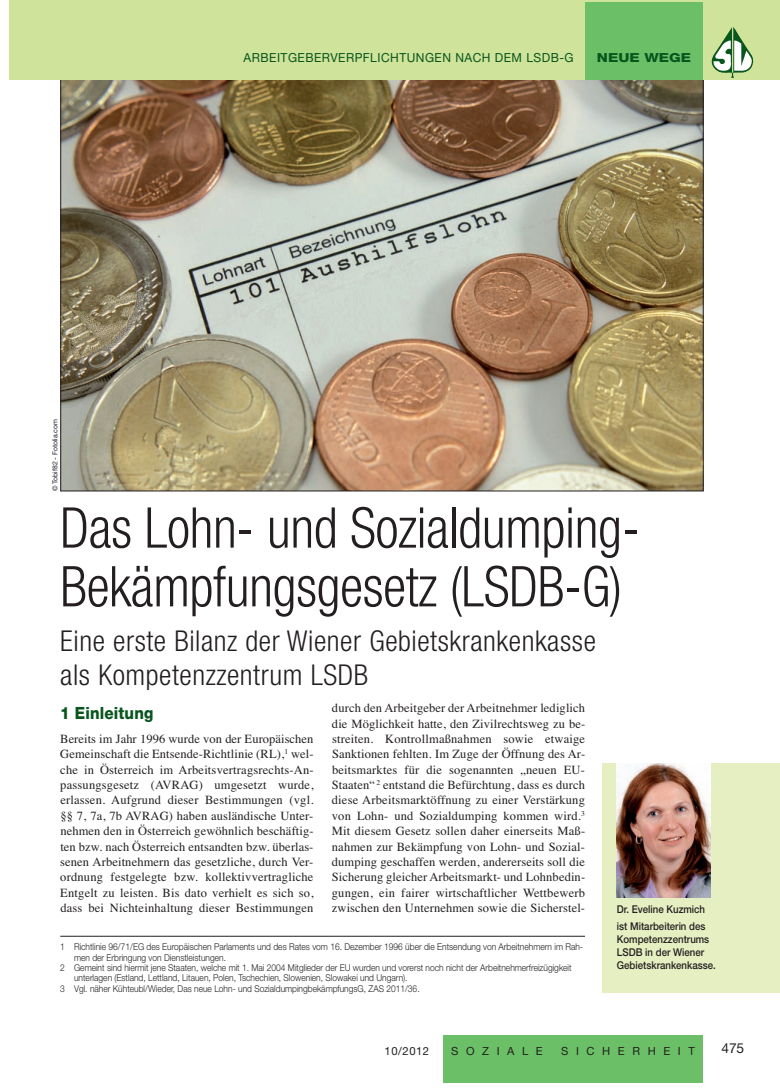
<style>
.page{position:relative;width:780px;height:1088px;background:#fff}
.page>*{position:absolute;margin:0;border:0;box-sizing:border-box;transform-origin:0 0}
.t1{font:300 condensed 56.25px/58.8px "Helvetica Neue LT Std";letter-spacing:-.005em;color:#231f20;scale:.95 1}
.t2{font:300 condensed 28.75px/34.1px "Helvetica Neue LT Std";letter-spacing:.02em;color:#231f20}
.t3{font:800 16.88px "Helvetica Neue";letter-spacing:.01em;color:#08551e;scale:.9 1}
.t4{font:13.75px "Helvetica Neue";color:#231f20}
.t5{font:12.5px/15.4px "Times";letter-spacing:.015em;color:#231f20;text-align:justify}
.t6{font:12.5px "Helvetica Neue";letter-spacing:.04em;color:#08551e;scale:.96 1}
.t7{font:800 12.5px "Helvetica Neue";color:#08551e;scale:1.2 1}
.t8{font:11.25px "Helvetica Neue";letter-spacing:.675em;color:#231f20}
.t9{font:500 10.75px/13.1px "Helvetica Neue";color:#231f20;scale:.9 1}
.t10{font:300 9.38px "Helvetica Neue";color:#231f20;scale:.9 1}
.t11{font:6.88px "Helvetica Neue";letter-spacing:-.005em;color:#231f20}
</style>
<div class="page">
<img style="left:63px;top:80px;width:638px;height:409px">
<div style="left:9px;top:1px;width:771px;height:79px;background:#d0e39a"></div>
<img style="left:711px;top:27px;width:42px;height:51px">
<div style="left:585px;top:2px;width:118px;height:78px;background:#6bc067"></div>
<div style="left:443px;top:1035px;width:259px;height:47px;background:#6bc067"></div>
<hr style="left:60px;top:936px;width:525px;height:1px;background:#231f20">
<div style="left:602px;top:763px;width:178px;height:230px;background:#e6efc1"></div>
<img style="left:617px;top:763px;width:93px;height:135px">
<p class="t11" style="left:52px;top:491px;width:73px;rotate:-90deg">© Tobif82 - Fotolia.com</p>
<p class="t6" style="left:243px;top:53px;width:345px">ARBEITGEBERVERPFLICHTUNGEN NACH DEM LSDB-G</p>
<p class="t7" style="left:597px;top:53px;width:80px">NEUE WEGE</p>
<h1 class="t1" style="left:60px;top:503px;width:611px">Das Lohn- und Sozialdumping-<br>Bekämpfungsgesetz (LSDB-G)</h1>
<h2 class="t2" style="left:60px;top:626px;width:537px">Eine erste Bilanz der Wiener Gebietskrankenkasse als Kompetenzzentrum LSDB</h2>
<h3 class="t3" style="left:60px;top:707px;width:105px">1 Einleitung</h3>
<p class="t5" style="left:60px;top:731px;width:255px">Bereits im Jahr 1996 wurde von der Europäischen Gemeinschaft die Entsende-Richtlinie (RL),<sup>1</sup> wel&shy;che in Österreich im Arbeitsvertragsrechts-An&shy;passungsgesetz (AVRAG) umgesetzt wurde, erlassen. Aufgrund dieser Bestimmungen (vgl. §§ 7, 7a, 7b AVRAG) haben ausländische Unter&shy;nehmen den in Österreich gewöhnlich beschäftig&shy;ten bzw. nach Österreich entsandten bzw. überlas&shy;senen Arbeitnehmern das gesetzliche, durch Ver&shy;ordnung festgelegte bzw. kollektivvertragliche Entgelt zu leisten. Bis dato verhielt es sich so, dass bei Nichteinhaltung dieser Bestimmungen</p>
<p class="t5" style="left:332px;top:700px;width:255px">durch den Arbeitgeber der Arbeitnehmer lediglich die Möglichkeit hatte, den Zivilrechtsweg zu be&shy;streiten. Kontrollmaßnahmen sowie etwaige Sanktionen fehlten. Im Zuge der Öffnung des Ar&shy;beitsmarktes für die sogenannten „neuen EU-Staaten“ <sup>2</sup> entstand die Befürchtung, dass es durch diese Arbeitsmarktöffnung zu einer Verstärkung von Lohn- und Sozialdumping kommen wird.<sup>3<br></sup>Mit diesem Gesetz sollen daher einerseits Maß&shy;nahmen zur Bekämpfung von Lohn- und Sozial&shy;dumping geschaffen werden, andererseits soll die Sicherung gleicher Arbeitsmarkt- und Lohnbedin&shy;gungen, ein fairer wirtschaftlicher Wettbewerb zwischen den Unternehmen sowie die Sicherstel-</p>
<p class="t10" style="left:60px;top:941px;width:582px">1 Richtlinie 96/71/EG des Europäischen Parlaments und des Rates vom 16. Dezember 1996 über die Entsendung von Arbeitnehmern im Rah-</p>
<p class="t10" style="left:74px;top:951px;width:170px">men der Erbringung von Dienstleistungen.</p>
<p class="t10" style="left:60px;top:962px;width:569px">2 Gemeint sind hiermit jene Staaten, welche mit 1. Mai 2004 Mitglieder der EU wurden und vorerst noch nicht der Arbeitnehmerfreizügigkeit</p>
<p class="t10" style="left:74px;top:972px;width:372px">unterlagen (Estland, Lettland, Litauen, Polen, Tschechien, Slowenien, Slowakei und Ungarn).</p>
<p class="t10" style="left:60px;top:983px;width:401px">3 Vgl. näher Kühteubl/Wieder, Das neue Lohn- und SozialdumpingbekämpfungsG, ZAS 2011/36.</p>
<p class="t9" style="left:617px;top:902px;width:100px;line-height:16.6px">Dr. Eveline Kuzmich ist Mitarbeiterin des</p>
<p class="t9" style="left:617px;top:933px;width:111px">Kompetenzzentrums<br>LSDB in der Wiener<br>Gebietskrankenkasse.</p>
<p class="t8" style="left:384px;top:1046px;width:46px">10/2012</p>
<p class="t8" style="left:451px;top:1046px;width:93px">SOZIALE</p>
<p class="t8" style="left:561px;top:1046px;width:135px">SICHERHEIT</p>
<p class="t4" style="left:721px;top:1043px;width:24px">475</p>
</div>
